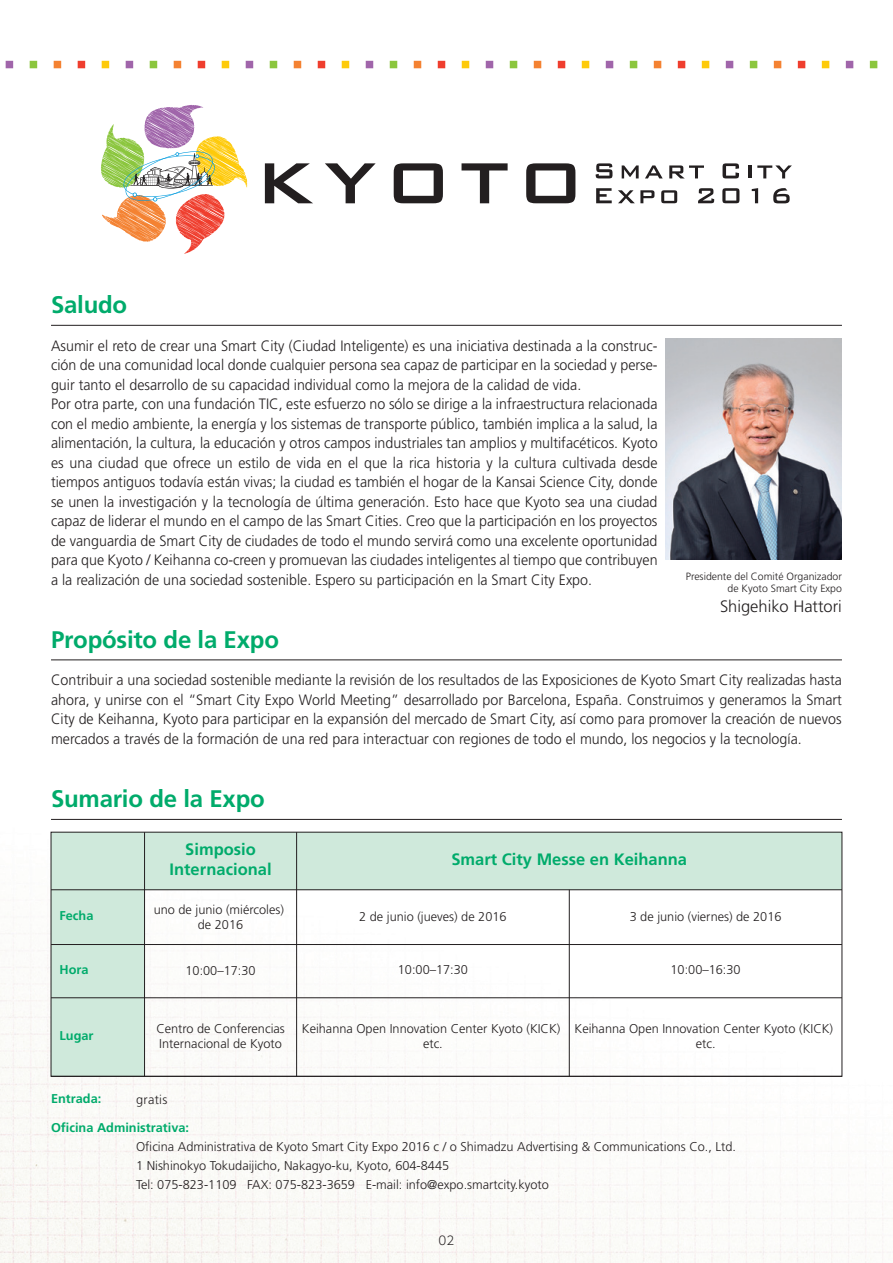
<style>
.page{position:relative;width:893px;height:1263px;background:#fff}
.page>*{position:absolute;margin:0;border:0;box-sizing:border-box;transform-origin:0 0}
.t1{font:700 24px "Frutiger LT Std";letter-spacing:-.01em;color:#00ab6b}
.t2{font:700 16.5px/19.8px "Frutiger LT Std";color:#00ab6b;text-align:center}
.t3{font:300 16.5px "Frutiger LT Std";color:#231f20}
.t4{font:300 15px/19.5px "Frutiger LT Std";color:#231f20;text-align:justify;scale:.95 1}
.t5{font:300 12.75px/15.3px "Frutiger LT Std";color:#231f20;text-align:center}
.t6{font:700 12.75px "Frutiger LT Std";color:#00ab6b}
.t7{font:300 12px "UD Shin Go Pro";color:#231f20}
.t8{font:300 10.5px/12.6px "Frutiger LT Std";color:#231f20;text-align:right}
</style>
<div class="page">
<img style="left:0;top:559px;width:893px;height:704px">
<hr style="left:51px;top:659px;width:791px;height:1px;background:#231f20">
<hr style="left:51px;top:325px;width:791px;height:1px;background:#231f20">
<img style="left:665px;top:338px;width:177px;height:221px">
<hr style="left:51px;top:819px;width:791px;height:1px;background:#231f20">
<div style="left:51px;top:832px;width:94px;height:244px;background:#cfe9db"></div>
<div style="left:51px;top:832px;width:791px;height:58px;background:#cfe9db"></div>
<hr style="left:569px;top:890px;width:1px;height:186px;background:#231f20">
<hr style="left:296px;top:832px;width:1px;height:244px;background:#231f20">
<hr style="left:144px;top:832px;width:1px;height:244px;background:#231f20">
<hr style="left:51px;top:944px;width:791px;height:1px;background:#231f20">
<hr style="left:51px;top:997px;width:791px;height:1px;background:#231f20">
<hr style="left:51px;top:1076px;width:791px;height:1px;background:#231f20">
<hr style="left:51px;top:889px;width:791px;height:1px;background:#231f20">
<svg style="left:596px;top:163px;width:16px;height:15px"></svg>
<svg style="left:622px;top:165px;width:17px;height:13px"></svg>
<svg style="left:645px;top:165px;width:18px;height:13px"></svg>
<svg style="left:669px;top:165px;width:35px;height:13px"></svg>
<svg style="left:722px;top:163px;width:17px;height:15px"></svg>
<svg style="left:748px;top:165px;width:3px;height:13px"></svg>
<svg style="left:757px;top:165px;width:35px;height:13px"></svg>
<svg style="left:596px;top:188px;width:16px;height:15px"></svg>
<svg style="left:618px;top:190px;width:36px;height:13px"></svg>
<svg style="left:661px;top:190px;width:16px;height:13px"></svg>
<svg style="left:698px;top:188px;width:16px;height:15px"></svg>
<svg style="left:722px;top:188px;width:17px;height:15px"></svg>
<svg style="left:752px;top:188px;width:6px;height:15px"></svg>
<svg style="left:773px;top:188px;width:17px;height:15px"></svg>
<svg style="left:265px;top:163px;width:48px;height:40px"></svg>
<svg style="left:325px;top:163px;width:51px;height:40px"></svg>
<svg style="left:394px;top:163px;width:49px;height:40px"></svg>
<svg style="left:462px;top:163px;width:46px;height:40px"></svg>
<svg style="left:526px;top:163px;width:49px;height:40px"></svg>
<svg style="left:101px;top:105px;width:146px;height:149px"></svg>
<svg style="left:5px;top:61px;width:873px;height:7px"></svg>
<h1 class="t1" style="left:51px;top:291px;width:78px">Saludo</h1>
<p class="t4" style="left:51px;top:336px;width:640px;text-align:left">Asumir el reto de crear una Smart City (Ciudad Inteligente) es una iniciativa destinada a la construc&shy;ción de una comunidad local donde cualquier persona sea capaz de participar en la sociedad y perse&shy;guir tanto el desarrollo de su capacidad individual como la mejora de la calidad de vida.<br>Por otra parte, con una fundación TIC, este esfuerzo no sólo se dirige a la infraestructura relacionada con el medio ambiente, la energía y los sistemas de transporte público, también implica a la salud, la alimentación, la cultura, la educación y otros campos industriales tan amplios y multifacéticos. Kyoto es una ciudad que ofrece un estilo de vida en el que la rica historia y la cultura cultivada desde tiempos antiguos todavía están vivas; la ciudad es también el hogar de la Kansai Science City, donde se unen la investigación y la tecnología de última generación. Esto hace que Kyoto sea una ciudad capaz de liderar el mundo en el campo de las Smart Cities. Creo que la participación en los proyectos de vanguardia de Smart City de ciudades de todo el mundo servirá como una excelente oportunidad para que Kyoto / Keihanna co-creen y promuevan las ciudades inteligentes al tiempo que contribuyen a la realización de una sociedad sostenible. Espero su participación en la Smart City Expo.</p>
<p class="t8" style="left:686px;top:570px;width:158px">Presidente del Comité Organizador de Kyoto Smart City Expo</p>
<p class="t3" style="left:720px;top:597px;width:123px">Shigehiko Hattori</p>
<h1 class="t1" style="left:51px;top:625px;width:229px">Propósito de la Expo</h1>
<p class="t4" style="left:51px;top:670px;width:834px">Contribuir a una sociedad sostenible mediante la revisión de los resultados de las Exposiciones de Kyoto Smart City realizadas hasta ahora, y unirse con el “Smart City Expo World Meeting” desarrollado por Barcelona, España. Construimos y generamos la Smart City de Keihanna, Kyoto para participar en la expansión del mercado de Smart City, así como para promover la creación de nuevos mercados a través de la formación de una red para interactuar con regiones de todo el mundo, los negocios y la tecnología.</p>
<h1 class="t1" style="left:51px;top:785px;width:215px">Sumario de la Expo</h1>
<p class="t2" style="left:170px;top:840px;width:104px">Simposio<br>Internacional</p>
<p class="t2" style="left:451px;top:849px;width:237px">Smart City Messe en Keihanna</p>
<p class="t6" style="left:60px;top:908px;width:36px">Fecha</p>
<p class="t6" style="left:60px;top:962px;width:31px">Hora</p>
<p class="t6" style="left:60px;top:1028px;width:36px">Lugar</p>
<p class="t5" style="left:154px;top:902px;width:132px">uno de junio (miércoles) de 2016</p>
<p class="t5" style="left:359px;top:909px;width:149px">2 de junio (jueves) de 2016</p>
<p class="t5" style="left:630px;top:909px;width:153px">3 de junio (viernes) de 2016</p>
<p class="t5" style="left:185px;top:963px;width:72px">10:00–17:30</p>
<p class="t5" style="left:398px;top:962px;width:72px">10:00–17:30</p>
<p class="t5" style="left:670px;top:962px;width:72px">10:00–16:30</p>
<p class="t5" style="left:156px;top:1021px;width:130px;text-align:left">Centro de Conferencias<br>Internacional de Kyoto</p>
<p class="t5" style="left:302px;top:1021px;width:260px">Keihanna Open Innovation Center Kyoto (KICK) etc.</p>
<p class="t5" style="left:574px;top:1021px;width:260px">Keihanna Open Innovation Center Kyoto (KICK) etc.</p>
<p class="t6" style="left:51px;top:1091px;width:52px">Entrada:</p>
<p class="t5" style="left:136px;top:1092px;width:33px">gratis</p>
<p class="t6" style="left:51px;top:1120px;width:140px">Oficina Administrativa:</p>
<p class="t5" style="left:136px;top:1137px;width:602px;line-height:19.2px;text-align:left">Oficina Administrativa de Kyoto Smart City Expo 2016 c / o Shimadzu Advertising &amp; Communications Co., Ltd.<br>1 Nishinokyo Tokudaijicho, Nakagyo-ku, Kyoto, 604-8445<br>Tel: 075-823-1109 FAX: 075-823-3659 E-mail: info@expo.smartcity.kyoto</p>
<p class="t7" style="left:439px;top:1230px;width:17px">02</p>
</div>
